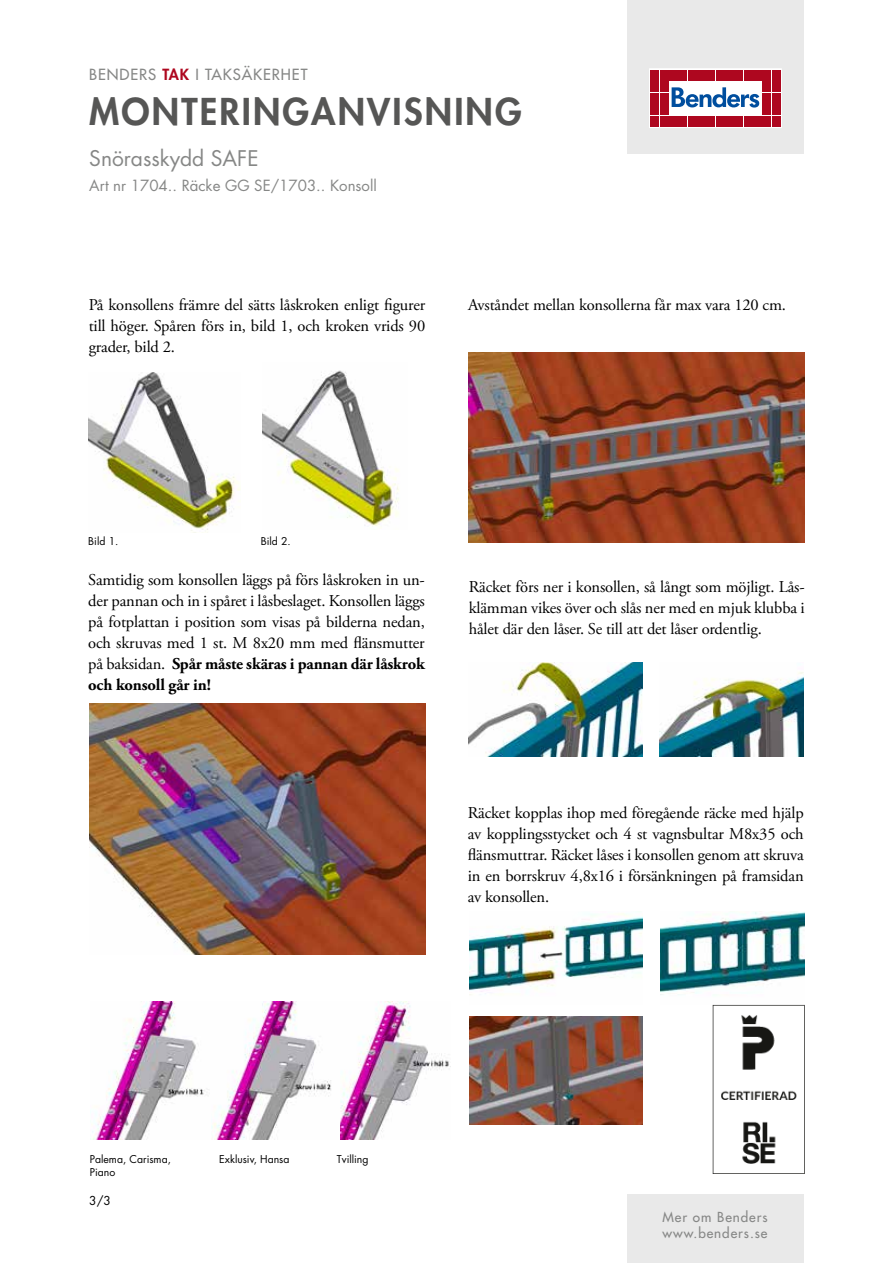
<style>
.page{position:relative;width:893px;height:1263px;background:#fff}
.page>*{position:absolute;margin:0;border:0;box-sizing:border-box;transform-origin:0 0}
.t1{font:800 36px "Futura Std";letter-spacing:.06em;color:#565655}
.t2{font:21px "Futura Std";color:#868786}
.t3{font:16.5px/21px "Adobe Garamond Pro";letter-spacing:-.01em;color:#000;text-align:justify}
.t4{font:15px "Futura Std";color:#868786}
.t5{font:500 15px "Futura Std";letter-spacing:.06em;color:#868786}
.t6{font:500 13.5px/16.2px "Futura Std";letter-spacing:.07em;color:#868786}
.t7{font:12px "Futura Std";color:#000}
.t8{font:10.5px/12.6px "Futura Std";color:#000}
.s1{font-weight:800;color:#ae071f}
.s2{font-weight:700}
</style>
<div class="page">
<div style="left:627px;top:0;width:177px;height:153px;background:#e9e9e9"></div>
<svg style="left:649px;top:69px;width:132px;height:59px;background:#eac2c8"></svg>
<div style="left:651px;top:70px;width:8px;height:10px;background:#ae071f"></div>
<div style="left:660px;top:70px;width:8px;height:10px;background:#ae071f"></div>
<div style="left:651px;top:81px;width:8px;height:11px;background:#ae071f"></div>
<div style="left:660px;top:81px;width:8px;height:11px;background:#ae071f"></div>
<div style="left:651px;top:93px;width:8px;height:10px;background:#ae071f"></div>
<div style="left:660px;top:93px;width:8px;height:10px;background:#ae071f"></div>
<div style="left:651px;top:104px;width:8px;height:11px;background:#ae071f"></div>
<div style="left:660px;top:104px;width:8px;height:11px;background:#ae071f"></div>
<div style="left:651px;top:116px;width:8px;height:10px;background:#ae071f"></div>
<div style="left:660px;top:116px;width:8px;height:10px;background:#ae071f"></div>
<div style="left:669px;top:70px;width:8px;height:10px;background:#ae071f"></div>
<div style="left:679px;top:70px;width:8px;height:10px;background:#ae071f"></div>
<div style="left:688px;top:70px;width:8px;height:10px;background:#ae071f"></div>
<div style="left:697px;top:70px;width:9px;height:10px;background:#ae071f"></div>
<div style="left:707px;top:70px;width:8px;height:10px;background:#ae071f"></div>
<div style="left:716px;top:70px;width:8px;height:10px;background:#ae071f"></div>
<div style="left:725px;top:70px;width:9px;height:10px;background:#ae071f"></div>
<div style="left:735px;top:70px;width:8px;height:10px;background:#ae071f"></div>
<div style="left:744px;top:70px;width:8px;height:10px;background:#ae071f"></div>
<div style="left:753px;top:70px;width:9px;height:10px;background:#ae071f"></div>
<div style="left:669px;top:116px;width:8px;height:10px;background:#ae071f"></div>
<div style="left:679px;top:116px;width:8px;height:10px;background:#ae071f"></div>
<div style="left:688px;top:116px;width:8px;height:10px;background:#ae071f"></div>
<div style="left:697px;top:116px;width:9px;height:10px;background:#ae071f"></div>
<div style="left:707px;top:116px;width:8px;height:10px;background:#ae071f"></div>
<div style="left:716px;top:116px;width:8px;height:10px;background:#ae071f"></div>
<div style="left:725px;top:116px;width:9px;height:10px;background:#ae071f"></div>
<div style="left:735px;top:116px;width:8px;height:10px;background:#ae071f"></div>
<div style="left:744px;top:116px;width:8px;height:10px;background:#ae071f"></div>
<div style="left:753px;top:116px;width:9px;height:10px;background:#ae071f"></div>
<div style="left:763px;top:70px;width:8px;height:10px;background:#ae071f"></div>
<div style="left:772px;top:70px;width:8px;height:10px;background:#ae071f"></div>
<div style="left:763px;top:81px;width:8px;height:11px;background:#ae071f"></div>
<div style="left:772px;top:81px;width:8px;height:11px;background:#ae071f"></div>
<div style="left:763px;top:93px;width:8px;height:10px;background:#ae071f"></div>
<div style="left:772px;top:93px;width:8px;height:10px;background:#ae071f"></div>
<div style="left:763px;top:104px;width:8px;height:11px;background:#ae071f"></div>
<div style="left:772px;top:104px;width:8px;height:11px;background:#ae071f"></div>
<div style="left:763px;top:116px;width:8px;height:10px;background:#ae071f"></div>
<div style="left:772px;top:116px;width:8px;height:10px;background:#ae071f"></div>
<svg style="left:672px;top:87px;width:87px;height:21px;background:#8fb1d4"></svg>
<div style="left:627px;top:1195px;width:177px;height:68px;background:#e9e9e9"></div>
<img style="left:340px;top:1002px;width:111px;height:137px">
<img style="left:92px;top:1002px;width:239px;height:137px">
<img style="left:89px;top:703px;width:336px;height:251px">
<img style="left:469px;top:353px;width:336px;height:189px">
<img style="left:469px;top:663px;width:173px;height:93px">
<img style="left:659px;top:672px;width:145px;height:84px">
<img style="left:470px;top:913px;width:173px;height:82px">
<img style="left:660px;top:911px;width:145px;height:94px">
<img style="left:470px;top:1016px;width:173px;height:109px">
<img style="left:712px;top:1005px;width:92px;height:169px">
<img style="left:88px;top:372px;width:153px;height:160px">
<img style="left:262px;top:370px;width:137px;height:156px">
<p class="t5" style="left:89px;top:65px;width:220px">BENDERS <span class="s1">TAK</span> I TAKSÄKERHET</p>
<h1 class="t1" style="left:89px;top:89px;width:434px">MONTERINGANVISNING</h1>
<p class="t2" style="left:89px;top:145px;width:171px">Snörasskydd SAFE</p>
<p class="t4" style="left:89px;top:176px;width:289px">Art nr 1704.. Räcke GG SE/1703.. Konsoll</p>
<p class="t3" style="left:89px;top:294px;width:338px">På konsollens främre del sätts låskroken enligt figurer till höger. Spåren förs in, bild 1, och kroken vrids 90 grader, bild 2.</p>
<p class="t3" style="left:468px;top:294px;width:319px">Avståndet mellan konsollerna får max vara 120 cm.</p>
<p class="t8" style="left:88px;top:534px;width:32px">Bild 1.</p>
<p class="t8" style="left:261px;top:534px;width:32px">Bild 2.</p>
<p class="t3" style="left:88px;top:570px;width:338px">Samtidig som konsollen läggs på förs låskroken in un&shy;der pannan och in i spåret i låsbeslaget. Konsollen läggs på fotplattan i position som visas på bilderna nedan, och skruvas med 1 st. M 8x20 mm med flänsmutter på baksidan. <span class="s2">Spår måste skäras i pannan där låskrok och konsoll går in!</span></p>
<p class="t3" style="left:469px;top:577px;width:337px">Räcket förs ner i konsollen, så långt som möjligt. Lås&shy;klämman vikes över och slås ner med en mjuk klubba i hålet där den låser. Se till att det låser ordentlig.</p>
<p class="t3" style="left:468px;top:803px;width:337px">Räcket kopplas ihop med föregående räcke med hjälp av kopplingsstycket och 4 st vagnsbultar M8x35 och flänsmuttrar. Räcket låses i konsollen genom att skruva in en borrskruv 4,8x16 i försänkningen på framsidan av konsollen.</p>
<p class="t8" style="left:90px;top:1153px;width:83px">Palema, Carisma,<br>Piano</p>
<p class="t8" style="left:219px;top:1153px;width:72px">Exklusiv, Hansa</p>
<p class="t8" style="left:337px;top:1153px;width:33px">Tvilling</p>
<p class="t7" style="left:89px;top:1193px;width:23px">3/3</p>
<p class="t6" style="left:662px;top:1209px;width:107px">Mer om Benders www.benders.se</p>
</div>
